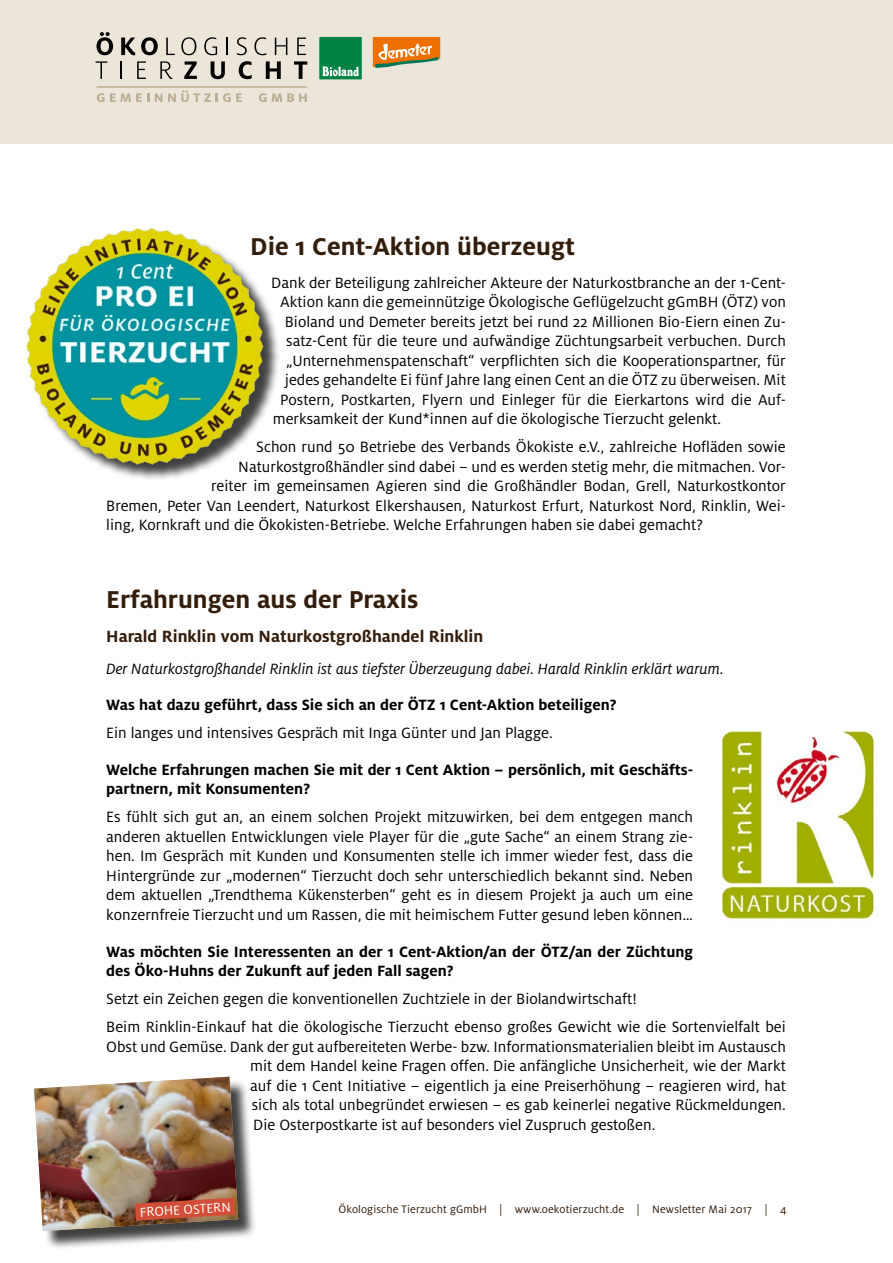
<style>
.page{position:relative;width:893px;height:1263px;background:#fff}
.page>*{position:absolute;margin:0;border:0;box-sizing:border-box;transform-origin:0 0}
.t1{font:700 27px "Milo OT";color:#331d0b}
.t2{font:700 18px "Milo OT";color:#331d0b}
.t3{font:16.5px/19.5px "Milo OT";color:#000;text-align:justify}
.t4{font:700 16.5px/19.5px "Milo OT";color:#000}
.t5{font:italic 16.5px "Milo OT";color:#000}
.t6{font:14.4px "Milo OT";color:#fff}
.t7{font:12px "Milo OT";letter-spacing:.01em;color:#331d0b}
</style>
<div class="page">
<div style="left:0;top:0;width:893px;height:144px;background:#ece5da"></div>
<svg style="left:97px;top:93px;width:52px;height:9px"></svg>
<svg style="left:155px;top:90px;width:87px;height:12px"></svg>
<svg style="left:259px;top:93px;width:48px;height:9px"></svg>
<svg style="left:97px;top:32px;width:16px;height:23px"></svg>
<svg style="left:121px;top:38px;width:14px;height:17px"></svg>
<svg style="left:141px;top:37px;width:17px;height:18px"></svg>
<svg style="left:166px;top:38px;width:9px;height:17px"></svg>
<svg style="left:181px;top:37px;width:15px;height:18px"></svg>
<svg style="left:204px;top:37px;width:13px;height:18px"></svg>
<svg style="left:227px;top:38px;width:1px;height:17px"></svg>
<svg style="left:237px;top:37px;width:10px;height:18px"></svg>
<svg style="left:254px;top:37px;width:12px;height:18px"></svg>
<svg style="left:275px;top:38px;width:12px;height:17px"></svg>
<svg style="left:297px;top:38px;width:9px;height:17px"></svg>
<svg style="left:96px;top:61px;width:11px;height:18px"></svg>
<svg style="left:120px;top:61px;width:2px;height:18px"></svg>
<svg style="left:137px;top:61px;width:9px;height:18px"></svg>
<svg style="left:160px;top:61px;width:12px;height:18px"></svg>
<svg style="left:184px;top:61px;width:13px;height:18px"></svg>
<svg style="left:211px;top:61px;width:14px;height:18px"></svg>
<svg style="left:239px;top:61px;width:13px;height:18px"></svg>
<svg style="left:266px;top:61px;width:15px;height:18px"></svg>
<svg style="left:294px;top:61px;width:13px;height:18px"></svg>
<hr style="left:97px;top:86px;width:210px;height:2px;background:#cabb9f">
<svg style="left:373px;top:37px;width:67px;height:31px;background:#da9346"></svg>
<div style="left:319px;top:37px;width:43px;height:42px;background:#008243"></div>
<svg style="left:322px;top:66px;width:37px;height:10px"></svg>
<div style="left:29px;top:231px;width:252px;height:251px;background:#000;opacity:.75"></div>
<img style="left:15px;top:217px;width:259px;height:259px;border-radius:129px">
<div style="left:37px;top:1079px;width:220px;height:170px;background:#000;opacity:.75"></div>
<img style="left:34px;top:1077px;width:204px;height:154px">
<img style="left:721px;top:730px;width:155px;height:190px">
<h1 class="t1" style="left:250px;top:232px;width:326px">Die 1 Cent-Aktion überzeugt</h1>
<p class="t3" style="left:271px;top:273px;width:516px">Dank der Beteiligung zahlreicher Akteure der Naturkostbranche an der 1-Cent-</p>
<p class="t3" style="left:280px;top:292px;width:507px">Aktion kann die gemeinnützige Ökologische Geflügelzucht gGmBH (ÖTZ) von</p>
<p class="t3" style="left:285px;top:312px;width:503px">Bioland und Demeter bereits jetzt bei rund 22 Millionen Bio-Eiern einen Zu-</p>
<p class="t3" style="left:286px;top:331px;width:501px">satz-Cent für die teure und aufwändige Züchtungsarbeit verbuchen. Durch</p>
<p class="t3" style="left:286px;top:351px;width:501px">„Unternehmenspatenschaft“ verpflichten sich die Kooperationspartner, für</p>
<p class="t3" style="left:285px;top:370px;width:503px">jedes gehandelte Ei fünf Jahre lang einen Cent an die ÖTZ zu überweisen. Mit</p>
<p class="t3" style="left:280px;top:390px;width:507px">Postern, Postkarten, Flyern und Einleger für die Eierkartons wird die Auf-</p>
<p class="t3" style="left:273px;top:409px;width:450px">merksamkeit der Kund*innen auf die ökologische Tierzucht gelenkt.</p>
<p class="t3" style="left:256px;top:437px;width:531px">Schon rund 50 Betriebe des Verbands Ökokiste e.V., zahlreiche Hofläden sowie</p>
<p class="t3" style="left:238px;top:457px;width:549px">Naturkostgroßhändler sind dabei – und es werden stetig mehr, die mitmachen. Vor-</p>
<p class="t3" style="left:211px;top:476px;width:576px">reiter im gemeinsamen Agieren sind die Großhändler Bodan, Grell, Naturkostkontor</p>
<p class="t3" style="left:106px;top:496px;width:681px">Bremen, Peter Van Leendert, Naturkost Elkershausen, Naturkost Erfurt, Naturkost Nord, Rinklin, Wei-</p>
<p class="t3" style="left:106px;top:515px;width:598px">ling, Kornkraft und die Ökokisten-Betriebe. Welche Erfahrungen haben sie dabei gemacht?</p>
<h1 class="t1" style="left:106px;top:584px;width:314px">Erfahrungen aus der Praxis</h1>
<p class="t2" style="left:106px;top:626px;width:378px">Harald Rinklin vom Naturkostgroßhandel Rinklin</p>
<p class="t5" style="left:106px;top:660px;width:619px">Der Naturkostgroßhandel Rinklin ist aus tiefster Überzeugung dabei. Harald Rinklin erklärt warum.</p>
<p class="t4" style="left:106px;top:695px;width:512px">Was hat dazu geführt, dass Sie sich an der ÖTZ 1 Cent-Aktion beteiligen?</p>
<p class="t3" style="left:106px;top:724px;width:448px">Ein langes und intensives Gespräch mit Inga Günter und Jan Plagge.</p>
<p class="t4" style="left:106px;top:760px;width:588px">Welche Erfahrungen machen Sie mit der 1 Cent Aktion – persönlich, mit Geschäfts&shy;partnern, mit Konsumenten?</p>
<p class="t3" style="left:106px;top:808px;width:588px">Es fühlt sich gut an, an einem solchen Projekt mitzuwirken, bei dem entgegen manch anderen aktuellen Entwicklungen viele Player für die „gute Sache“ an einem Strang zie&shy;hen. Im Gespräch mit Kunden und Konsumenten stelle ich immer wieder fest, dass die Hintergründe zur „modernen“ Tierzucht doch sehr unterschiedlich bekannt sind. Neben dem aktuellen „Trendthema Kükensterben“ geht es in diesem Projekt ja auch um eine konzernfreie Tierzucht und um Rassen, die mit heimischem Futter gesund leben können…</p>
<p class="t4" style="left:106px;top:941px;width:588px">Was möchten Sie Interessenten an der 1 Cent-Aktion/an der ÖTZ/an der Züchtung des Öko-Huhns der Zukunft auf jeden Fall sagen?</p>
<p class="t3" style="left:106px;top:985px;width:681px;line-height:28px">Setzt ein Zeichen gegen die konventionellen Zuchtziele in der Biolandwirtschaft!<br>Beim Rinklin-Einkauf hat die ökologische Tierzucht ebenso großes Gewicht wie die Sortenvielfalt bei</p>
<p class="t3" style="left:250px;top:1037px;width:537px;text-indent:-144px">Obst und Gemüse. Dank der gut aufbereiteten Werbe- bzw. Informationsmaterialien bleibt im Austausch mit dem Handel keine Fragen offen. Die anfängliche Unsicherheit, wie der Markt auf die 1 Cent Initiative – eigentlich ja eine Preiserhöhung – reagieren wird, hat sich als total unbegründet erwiesen – es gab keinerlei negative Rückmeldungen.<br>Die Osterpostkarte ist auf besonders viel Zuspruch gestoßen.</p>
<p class="t6" style="left:139px;top:1204px;width:93px;rotate:-3deg">FROHE OSTERN</p>
<p class="t7" style="left:338px;top:1203px;width:450px">Ökologische Tierzucht gGmbH | www.oekotierzucht.de | Newsletter Mai 2017 | 4</p>
</div>
